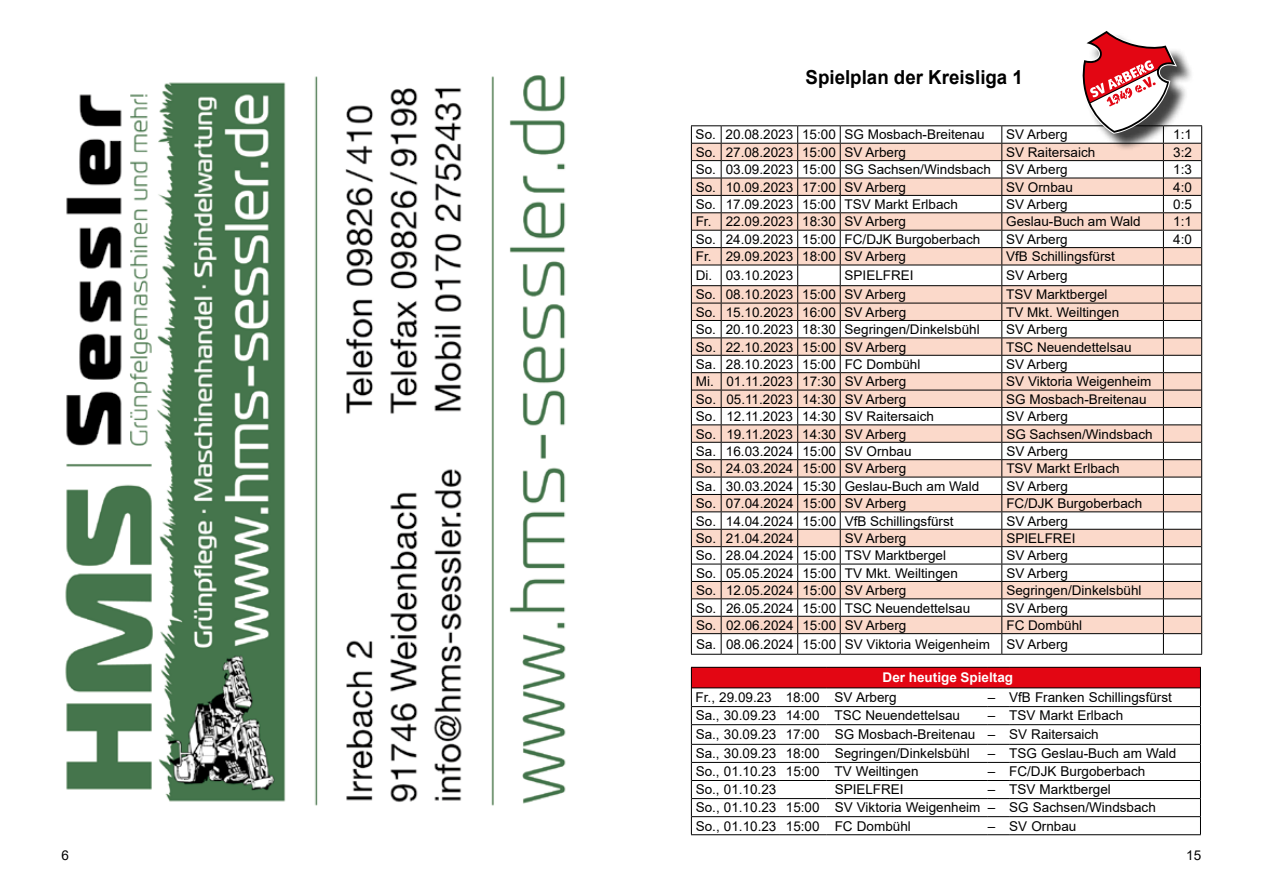
<style>
.page{position:relative;width:1263px;height:893px;background:#fff}
.page>*{position:absolute;margin:0;border:0;box-sizing:border-box;transform-origin:0 0}
.t1{font:700 19.35px "Arial";color:#000}
.t2{font:13.5px/18.9px "Arial";color:#000}
.t3{font:13.35px/19px "Arial";color:#000}
.t4{font:700 13.35px "Arial";color:#fff}
</style>
<div class="page">
<img style="left:65px;top:75px;width:501px;height:731px">
<div style="left:691px;top:667px;width:509px;height:21px;background:#e30613"></div>
<hr style="left:691px;top:667px;width:88px;height:1px;background:#000">
<hr style="left:779px;top:667px;width:47px;height:1px;background:#000">
<hr style="left:826px;top:667px;width:162px;height:1px;background:#000">
<svg style="left:988px;top:667px;width:21px;height:1px"></svg>
<hr style="left:1009px;top:667px;width:192px;height:1px;background:#000">
<hr style="left:692px;top:687px;width:87px;height:1px;background:#000">
<hr style="left:779px;top:687px;width:47px;height:1px;background:#000">
<hr style="left:826px;top:687px;width:162px;height:1px;background:#000">
<svg style="left:988px;top:687px;width:21px;height:1px"></svg>
<hr style="left:1009px;top:687px;width:191px;height:1px;background:#000">
<hr style="left:692px;top:706px;width:87px;height:1px;background:#000">
<hr style="left:779px;top:706px;width:47px;height:1px;background:#000">
<hr style="left:826px;top:706px;width:162px;height:1px;background:#000">
<svg style="left:988px;top:706px;width:21px;height:1px"></svg>
<hr style="left:1009px;top:706px;width:191px;height:1px;background:#000">
<hr style="left:692px;top:724px;width:87px;height:1px;background:#000">
<hr style="left:779px;top:724px;width:47px;height:1px;background:#000">
<hr style="left:826px;top:724px;width:162px;height:1px;background:#000">
<svg style="left:988px;top:724px;width:21px;height:1px"></svg>
<hr style="left:1009px;top:724px;width:191px;height:1px;background:#000">
<hr style="left:692px;top:744px;width:87px;height:1px;background:#000">
<hr style="left:779px;top:744px;width:47px;height:1px;background:#000">
<hr style="left:826px;top:744px;width:162px;height:1px;background:#000">
<svg style="left:988px;top:744px;width:21px;height:1px"></svg>
<hr style="left:1009px;top:744px;width:191px;height:1px;background:#000">
<hr style="left:692px;top:762px;width:87px;height:1px;background:#000">
<hr style="left:779px;top:762px;width:47px;height:1px;background:#000">
<hr style="left:826px;top:762px;width:162px;height:1px;background:#000">
<svg style="left:988px;top:762px;width:21px;height:1px"></svg>
<hr style="left:1009px;top:762px;width:191px;height:1px;background:#000">
<hr style="left:692px;top:780px;width:87px;height:1px;background:#000">
<hr style="left:779px;top:780px;width:47px;height:1px;background:#000">
<hr style="left:826px;top:780px;width:162px;height:1px;background:#000">
<svg style="left:988px;top:780px;width:21px;height:1px"></svg>
<hr style="left:1009px;top:780px;width:191px;height:1px;background:#000">
<hr style="left:692px;top:798px;width:87px;height:1px;background:#000">
<hr style="left:779px;top:798px;width:47px;height:1px;background:#000">
<hr style="left:826px;top:798px;width:162px;height:1px;background:#000">
<svg style="left:988px;top:798px;width:21px;height:1px"></svg>
<hr style="left:1009px;top:798px;width:191px;height:1px;background:#000">
<hr style="left:692px;top:816px;width:87px;height:1px;background:#000">
<hr style="left:779px;top:816px;width:47px;height:1px;background:#000">
<hr style="left:826px;top:816px;width:162px;height:1px;background:#000">
<svg style="left:988px;top:816px;width:21px;height:1px"></svg>
<hr style="left:1009px;top:816px;width:191px;height:1px;background:#000">
<hr style="left:691px;top:834px;width:88px;height:1px;background:#000">
<hr style="left:779px;top:834px;width:47px;height:1px;background:#000">
<hr style="left:826px;top:834px;width:162px;height:1px;background:#000">
<svg style="left:988px;top:834px;width:21px;height:1px"></svg>
<hr style="left:1009px;top:834px;width:192px;height:1px;background:#000">
<svg style="left:691px;top:668px;width:1px;height:166px"></svg>
<svg style="left:1200px;top:668px;width:1px;height:166px"></svg>
<hr style="left:691px;top:654px;width:30px;height:1px;background:#000">
<hr style="left:721px;top:654px;width:77px;height:1px;background:#000">
<hr style="left:798px;top:654px;width:42px;height:1px;background:#000">
<hr style="left:840px;top:654px;width:162px;height:1px;background:#000">
<hr style="left:1002px;top:654px;width:161px;height:1px;background:#000">
<hr style="left:1163px;top:654px;width:39px;height:1px;background:#000">
<svg style="left:691px;top:31px;width:511px;height:623px"></svg>
<h1 class="t1" style="left:805px;top:63px;width:219px">Spielplan der Kreisliga 1</h1>
<p class="t3" style="left:696px;top:125px;width:291px">So. 20.08.2023 15:00 SG Mosbach-Breitenau</p>
<p class="t3" style="left:1006px;top:125px;width:63px">SV Arberg</p>
<p class="t3" style="left:1173px;top:125px;width:20px">1:1</p>
<p class="t3" style="left:696px;top:142px;width:212px">So. 27.08.2023 15:00 SV Arberg</p>
<p class="t3" style="left:1006px;top:142px;width:91px">SV Raitersaich</p>
<p class="t3" style="left:1173px;top:142px;width:20px">3:2</p>
<p class="t3" style="left:696px;top:160px;width:373px">So. 03.09.2023 15:00 SG Sachsen/Windsbach SV Arberg</p>
<p class="t3" style="left:1173px;top:160px;width:20px">1:3</p>
<p class="t3" style="left:696px;top:177px;width:212px">So. 10.09.2023 17:00 SV Arberg</p>
<p class="t3" style="left:1006px;top:177px;width:68px">SV Ornbau</p>
<p class="t3" style="left:1173px;top:177px;width:20px">4:0</p>
<p class="t3" style="left:696px;top:195px;width:264px">So. 17.09.2023 15:00 TSV Markt Erlbach</p>
<p class="t3" style="left:1006px;top:195px;width:63px">SV Arberg</p>
<p class="t3" style="left:1173px;top:195px;width:20px">0:5</p>
<p class="t3" style="left:696px;top:212px;width:212px">Fr. 22.09.2023 18:30 SV Arberg</p>
<p class="t3" style="left:1006px;top:212px;width:136px">Geslau-Buch am Wald</p>
<p class="t3" style="left:1173px;top:212px;width:20px">1:1</p>
<p class="t3" style="left:696px;top:229px;width:286px">So. 24.09.2023 15:00 FC/DJK Burgoberbach</p>
<p class="t3" style="left:1006px;top:229px;width:63px">SV Arberg</p>
<p class="t3" style="left:1173px;top:229px;width:20px">4:0</p>
<p class="t3" style="left:696px;top:247px;width:212px">Fr. 29.09.2023 18:00 SV Arberg</p>
<p class="t3" style="left:1006px;top:247px;width:110px">VfB Schillingsfürst</p>
<p class="t3" style="left:696px;top:266px;width:99px">Di. 03.10.2023</p>
<p class="t3" style="left:845px;top:266px;width:71px">SPIELFREI</p>
<p class="t3" style="left:1006px;top:266px;width:63px">SV Arberg</p>
<p class="t3" style="left:696px;top:285px;width:212px">So. 08.10.2023 15:00 SV Arberg</p>
<p class="t3" style="left:1006px;top:285px;width:103px">TSV Marktbergel</p>
<p class="t3" style="left:696px;top:302px;width:212px">So. 15.10.2023 16:00 SV Arberg</p>
<p class="t3" style="left:1006px;top:302px;width:115px">TV Mkt. Weiltingen</p>
<p class="t3" style="left:696px;top:320px;width:285px">So. 20.10.2023 18:30 Segringen/Dinkelsbühl</p>
<p class="t3" style="left:1006px;top:320px;width:63px">SV Arberg</p>
<p class="t3" style="left:696px;top:337px;width:212px">So. 22.10.2023 15:00 SV Arberg</p>
<p class="t3" style="left:1006px;top:337px;width:127px">TSC Neuendettelsau</p>
<p class="t3" style="left:696px;top:355px;width:226px">Sa. 28.10.2023 15:00 FC Dombühl</p>
<p class="t3" style="left:1006px;top:355px;width:63px">SV Arberg</p>
<p class="t3" style="left:696px;top:372px;width:212px">Mi. 01.11.2023 17:30 SV Arberg</p>
<p class="t3" style="left:1006px;top:372px;width:147px">SV Viktoria Weigenheim</p>
<p class="t3" style="left:696px;top:389px;width:212px">So. 05.11.2023 14:30 SV Arberg</p>
<p class="t3" style="left:1006px;top:389px;width:142px">SG Mosbach-Breitenau</p>
<p class="t3" style="left:696px;top:407px;width:240px">So. 12.11.2023 14:30 SV Raitersaich</p>
<p class="t3" style="left:1006px;top:407px;width:63px">SV Arberg</p>
<p class="t3" style="left:696px;top:424px;width:212px">So. 19.11.2023 14:30 SV Arberg</p>
<p class="t3" style="left:1006px;top:424px;width:148px">SG Sachsen/Windsbach</p>
<p class="t3" style="left:696px;top:442px;width:217px">Sa. 16.03.2024 15:00 SV Ornbau</p>
<p class="t3" style="left:1006px;top:442px;width:63px">SV Arberg</p>
<p class="t3" style="left:696px;top:459px;width:212px">So. 24.03.2024 15:00 SV Arberg</p>
<p class="t3" style="left:1006px;top:459px;width:115px">TSV Markt Erlbach</p>
<p class="t3" style="left:696px;top:476px;width:285px">Sa. 30.03.2024 15:30 Geslau-Buch am Wald</p>
<p class="t3" style="left:1006px;top:476px;width:63px">SV Arberg</p>
<p class="t3" style="left:696px;top:494px;width:212px">So. 07.04.2024 15:00 SV Arberg</p>
<p class="t3" style="left:1006px;top:494px;width:137px">FC/DJK Burgoberbach</p>
<p class="t3" style="left:696px;top:511px;width:259px">So. 14.04.2024 15:00 VfB Schillingsfürst</p>
<p class="t3" style="left:1006px;top:511px;width:63px">SV Arberg</p>
<p class="t3" style="left:696px;top:529px;width:99px">So. 21.04.2024</p>
<p class="t3" style="left:845px;top:529px;width:63px">SV Arberg</p>
<p class="t3" style="left:1006px;top:529px;width:71px">SPIELFREI</p>
<p class="t3" style="left:696px;top:546px;width:252px">So. 28.04.2024 15:00 TSV Marktbergel</p>
<p class="t3" style="left:1006px;top:546px;width:63px">SV Arberg</p>
<p class="t3" style="left:696px;top:563px;width:263px">So. 05.05.2024 15:00 TV Mkt. Weiltingen</p>
<p class="t3" style="left:1006px;top:563px;width:63px">SV Arberg</p>
<p class="t3" style="left:696px;top:581px;width:212px">So. 12.05.2024 15:00 SV Arberg</p>
<p class="t3" style="left:1006px;top:581px;width:137px">Segringen/Dinkelsbühl</p>
<p class="t3" style="left:696px;top:598px;width:276px">So. 26.05.2024 15:00 TSC Neuendettelsau</p>
<p class="t3" style="left:1006px;top:598px;width:63px">SV Arberg</p>
<p class="t3" style="left:696px;top:616px;width:212px">So. 02.06.2024 15:00 SV Arberg</p>
<p class="t3" style="left:696px;top:616px;width:388px;text-indent:310px">FC Dombühl<br>Sa. 08.06.2024 15:00 SV Viktoria Weigenheim SV Arberg</p>
<p class="t4" style="left:883px;top:668px;width:132px">Der heutige Spieltag</p>
<p class="t2" style="left:696px;top:688px;width:202px">Fr., 29.09.23 18:00 SV Arberg</p>
<p class="t2" style="left:988px;top:688px;width:186px">– VfB Franken Schillingsfürst</p>
<p class="t2" style="left:696px;top:706px;width:266px">Sa., 30.09.23 14:00 TSC Neuendettelsau</p>
<p class="t2" style="left:696px;top:706px;width:429px;text-indent:292px">– TSV Markt Erlbach<br>Sa., 30.09.23 17:00 SG Mosbach-Breitenau – SV Raitersaich<br>Sa., 30.09.23 18:00 Segringen/Dinkelsbühl</p>
<p class="t2" style="left:988px;top:744px;width:190px">– TSG Geslau-Buch am Wald</p>
<p class="t2" style="left:696px;top:762px;width:224px">So., 01.10.23 15:00 TV Weiltingen</p>
<p class="t2" style="left:988px;top:762px;width:159px">– FC/DJK Burgoberbach</p>
<p class="t2" style="left:696px;top:780px;width:82px">So., 01.10.23</p>
<p class="t2" style="left:835px;top:780px;width:71px">SPIELFREI</p>
<p class="t2" style="left:696px;top:780px;width:462px;line-height:18.1px;text-indent:292px">– TSV Marktbergel<br>So., 01.10.23 15:00 SV Viktoria Weigenheim – SG Sachsen/Windsbach<br>So., 01.10.23 15:00 FC Dombühl</p>
<p class="t2" style="left:988px;top:816px;width:90px">– SV Ornbau</p>
<p class="t2" style="left:62px;top:846px;width:9px">6</p>
<p class="t2" style="left:1186px;top:846px;width:17px">15</p>
</div>
